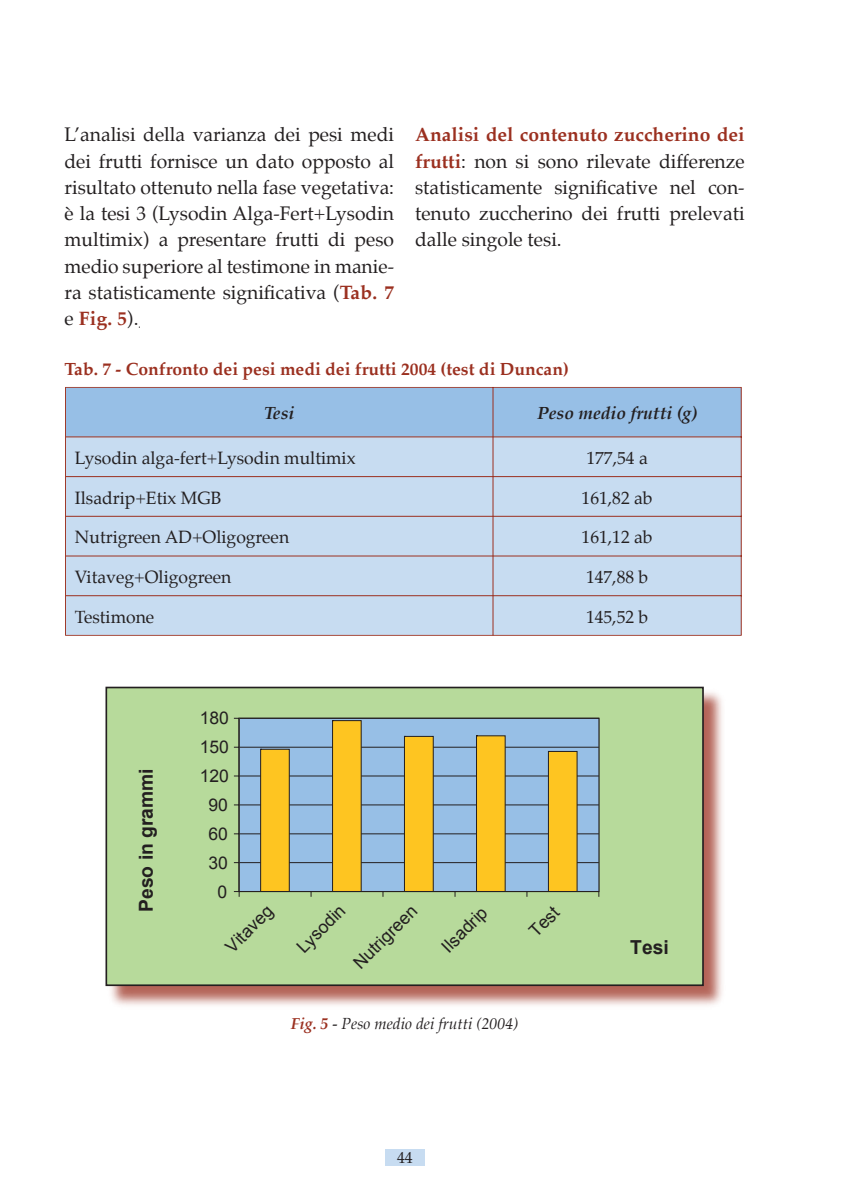
<style>
.page{position:relative;width:844px;height:1191px;background:#fff}
.page>*{position:absolute;margin:0;border:0;box-sizing:border-box;transform-origin:0 0}
.t1{font:19.25px/26.2px "Palatino";color:#231f20;text-align:justify}
.t2{font:700 19.25px "Arial";color:#231f20}
.t3{font:17.5px "Palatino";color:#231f20}
.t4{font:700 17.5px "Palatino";color:#9b3020}
.t5{font:17.5px "Arial";color:#231f20}
.t6{font:italic 700 17.5px "Palatino";color:#231f20}
.t7{font:italic 15.75px "Palatino";color:#231f20}
.t8{font:15.75px "Palatino";color:#231f20}
.s1{font-weight:700;color:#9b3020}
</style>
<div class="page">
<div style="left:107px;top:688px;width:618px;height:321px;background:#9b3020;opacity:.75"></div>
<div style="left:106px;top:687px;width:596px;height:298px;background:#b7da9b"></div>
<div style="left:105px;top:686px;width:598px;height:300px;border:2px solid #231f20"></div>
<div style="left:239px;top:718px;width:359px;height:173px;background:#97bfe6"></div>
<hr style="left:239px;top:862px;width:359px;height:1px;background:#231f20">
<hr style="left:239px;top:833px;width:359px;height:1px;background:#231f20">
<hr style="left:239px;top:804px;width:359px;height:1px;background:#231f20">
<hr style="left:239px;top:775px;width:359px;height:1px;background:#231f20">
<hr style="left:239px;top:747px;width:359px;height:1px;background:#231f20">
<svg style="left:260px;top:749px;width:29px;height:140px;background:#f3bd21"></svg>
<svg style="left:332px;top:720px;width:29px;height:169px;background:#f2bc21"></svg>
<svg style="left:404px;top:736px;width:29px;height:153px;background:#f3bd21"></svg>
<svg style="left:476px;top:735px;width:29px;height:154px;background:#f2bc21"></svg>
<svg style="left:548px;top:751px;width:29px;height:138px;background:#f2bc21"></svg>
<div style="left:239px;top:718px;width:360px;height:173px;border:1px solid #231f20"></div>
<hr style="left:239px;top:718px;width:1px;height:173px;background:#231f20">
<hr style="left:239px;top:891px;width:359px;height:1px;background:#231f20">
<svg style="left:234px;top:891px;width:6px;height:5px"></svg>
<div style="left:66px;top:437px;width:674px;height:197px;background:#c7dcf1"></div>
<div style="left:66px;top:388px;width:675px;height:49px;background:#97bfe6"></div>
<hr style="left:492px;top:437px;width:1px;height:39px;background:#9b3020">
<hr style="left:740px;top:437px;width:1px;height:39px;background:#9b3020">
<hr style="left:65px;top:476px;width:428px;height:1px;background:#9b3020">
<hr style="left:493px;top:476px;width:248px;height:1px;background:#9b3020">
<hr style="left:492px;top:477px;width:1px;height:39px;background:#9b3020">
<hr style="left:740px;top:477px;width:1px;height:39px;background:#9b3020">
<hr style="left:65px;top:516px;width:428px;height:1px;background:#9b3020">
<hr style="left:493px;top:516px;width:248px;height:1px;background:#9b3020">
<hr style="left:492px;top:517px;width:1px;height:38px;background:#9b3020">
<hr style="left:740px;top:517px;width:1px;height:38px;background:#9b3020">
<hr style="left:65px;top:555px;width:428px;height:1px;background:#9b3020">
<hr style="left:493px;top:555px;width:248px;height:1px;background:#9b3020">
<hr style="left:492px;top:556px;width:1px;height:39px;background:#9b3020">
<hr style="left:740px;top:556px;width:1px;height:39px;background:#9b3020">
<hr style="left:65px;top:595px;width:428px;height:1px;background:#9b3020">
<hr style="left:493px;top:595px;width:248px;height:1px;background:#9b3020">
<hr style="left:492px;top:596px;width:1px;height:40px;background:#9b3020">
<hr style="left:740px;top:596px;width:1px;height:39px;background:#9b3020">
<div style="left:63px;top:385px;width:684px;height:252px;border:2px solid #fff"></div>
<div style="left:385px;top:1148px;width:39px;height:17px;background:#c7dcf1"></div>
<p class="t1" style="left:64px;top:123px;width:331px">L’analisi della varianza dei pesi medi dei frutti fornisce un dato opposto al risultato ottenuto nella fase vegetativa: è la tesi 3 (Lysodin Alga-Fert+Lysodin multimix) a presentare frutti di peso medio superiore al testimone in manie&shy;ra statisticamente significativa (<span class="s1">Tab. 7 </span>e <span class="s1">Fig. 5</span>).</p>
<p class="t1" style="left:415px;top:123px;width:331px"><span class="s1">Analisi del contenuto zuccherino dei frutti</span>: non si sono rilevate differenze statisticamente significative nel con&shy;tenuto zuccherino dei frutti prelevati dalle singole tesi.</p>
<p class="t4" style="left:64px;top:358px;width:506px">Tab. 7 - Confronto dei pesi medi dei frutti 2004 (test di Duncan)</p>
<p class="t6" style="left:264px;top:403px;width:32px">Tesi</p>
<p class="t6" style="left:537px;top:403px;width:161px">Peso medio frutti (g)</p>
<p class="t3" style="left:75px;top:446px;width:282px">Lysodin alga-fert+Lysodin multimix</p>
<p class="t3" style="left:586px;top:446px;width:63px">177,54 a</p>
<p class="t3" style="left:75px;top:486px;width:148px">Ilsadrip+Etix MGB</p>
<p class="t3" style="left:581px;top:486px;width:72px">161,82 ab</p>
<p class="t3" style="left:75px;top:526px;width:216px">Nutrigreen AD+Oligogreen</p>
<p class="t3" style="left:581px;top:526px;width:72px">161,12 ab</p>
<p class="t3" style="left:75px;top:565px;width:158px">Vitaveg+Oligogreen</p>
<p class="t3" style="left:586px;top:565px;width:64px">147,88 b</p>
<p class="t3" style="left:75px;top:605px;width:81px">Testimone</p>
<p class="t3" style="left:586px;top:605px;width:64px">145,52 b</p>
<p class="t5" style="left:200px;top:708px;width:31px">180</p>
<p class="t2" style="left:135px;top:912px;width:145px;rotate:-90deg">Peso in grammi</p>
<p class="t5" style="left:200px;top:737px;width:31px">150</p>
<p class="t5" style="left:200px;top:766px;width:31px">120</p>
<p class="t5" style="left:208px;top:795px;width:21px">90</p>
<p class="t5" style="left:208px;top:824px;width:21px">60</p>
<p class="t5" style="left:208px;top:852px;width:21px">30</p>
<p class="t5" style="left:217px;top:881px;width:11px">0</p>
<p class="t5" style="left:221px;top:942px;width:60px;rotate:-45deg">Vitaveg</p>
<p class="t5" style="left:293px;top:943px;width:62px;rotate:-45deg">Lysodin</p>
<p class="t5" style="left:349px;top:958px;width:83px;rotate:-45deg">Nutrigreen</p>
<p class="t5" style="left:437px;top:942px;width:58px;rotate:-45deg">Ilsadrip</p>
<p class="t5" style="left:525px;top:926px;width:36px;rotate:-45deg">Test</p>
<p class="t7" style="left:291px;top:1014px;width:229px"><span class="s1">Fig. 5</span> - Peso medio dei frutti (2004)</p>
<p class="t8" style="left:397px;top:1146px;width:17px">44</p>
<p class="t2" style="left:630px;top:936px;width:40px">Tesi</p>
</div>
